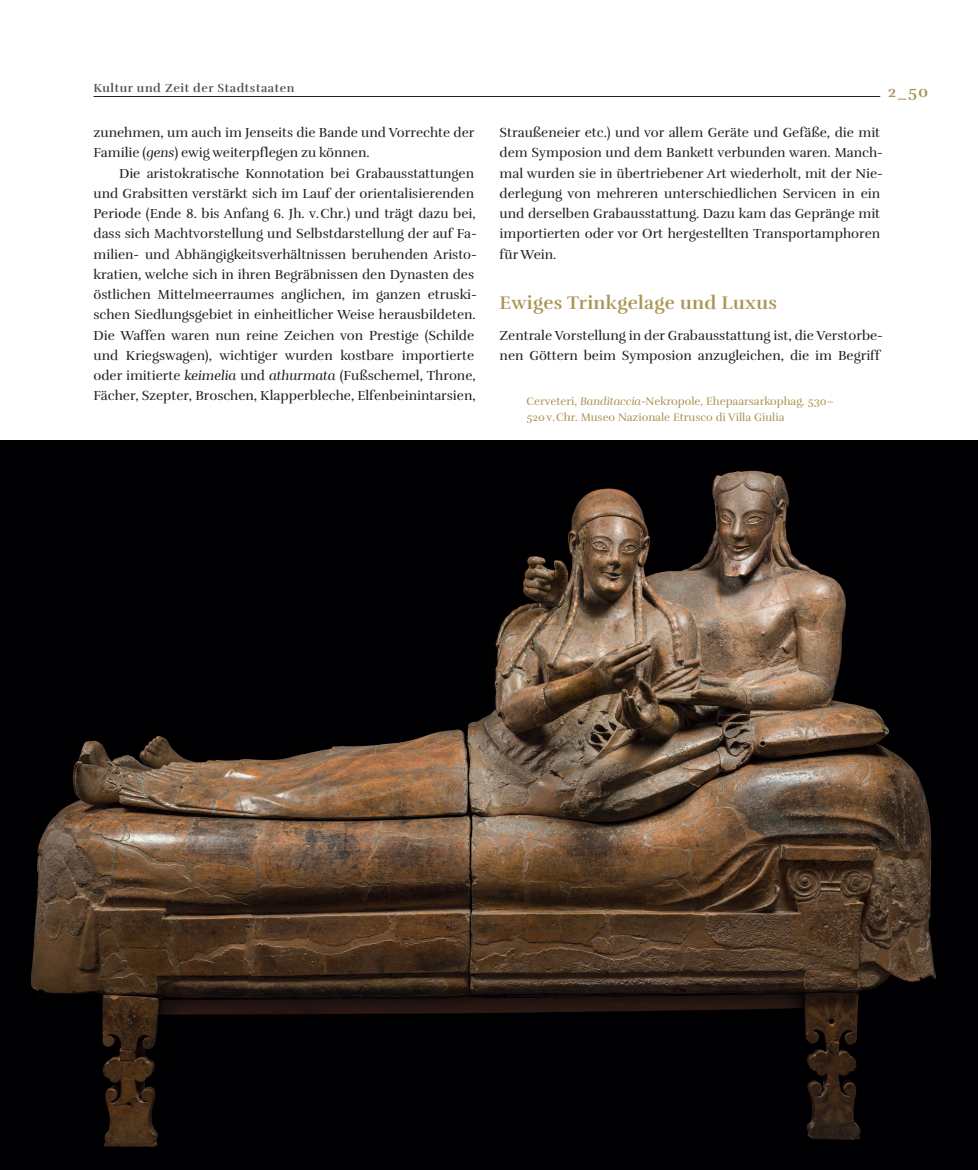
<style>
.page{position:relative;width:978px;height:1170px;background:#fff}
.page>*{position:absolute;margin:0;border:0;box-sizing:border-box;transform-origin:0 0}
.t1{font:700 18.75px "Rufina";letter-spacing:.02em;color:#aa9554}
.t2{font:700 16.5px "Rufina";color:#aa9554}
.t3{font:13.5px/20.2px "Rufina";color:#231f20}
.t4{font:700 12px "Rufina";letter-spacing:.05em;color:#584f55}
.t5{font:11.25px/15.8px "Rufina";color:#aa9554}
.s1{font-style:italic}
</style>
<div class="page">
<hr style="left:94px;top:96px;width:786px;height:1px;background:#231f20">
<img style="left:0;top:441px;width:978px;height:728px">
<p class="t4" style="left:94px;top:82px;width:203px">Kultur und Zeit der Stadtstaaten</p>
<p class="t3" style="left:94px;top:123px;width:382px">zunehmen, um auch im Jenseits die Bande und Vorrechte der<br>Familie (<span class="s1">gens</span>) ewig weiterpflegen zu können.</p>
<p class="t3" style="left:94px;top:164px;width:385px;text-indent:26px">Die aristokratische Konnotation bei Grabausstattungen und Grabsitten verstärkt sich im Lauf der orientalisierenden Periode (Ende 8. bis Anfang 6. Jh. v.Chr.) und trägt dazu bei, dass sich Machtvorstellung und Selbstdarstellung der auf Fa&shy;milien- und Abhängigkeitsverhältnissen beruhenden Aristo&shy;kratien, welche sich in ihren Begräbnissen den Dynasten des östlichen Mittelmeerraumes anglichen, im ganzen etruski&shy;schen Siedlungsgebiet in einheitlicher Weise herausbildeten.<br>Die Waffen waren nun reine Zeichen von Prestige (Schilde und Kriegswagen), wichtiger wurden kostbare importierte oder imitierte <span class="s1">keimelia</span> und <span class="s1">athurmata</span> (Fußschemel, Throne, Fächer, Szepter, Broschen, Klapperbleche, Elfenbeinintarsien,</p>
<p class="t2" style="left:888px;top:84px;width:42px">2_50</p>
<p class="t3" style="left:500px;top:123px;width:385px">Straußeneier etc.) und vor allem Geräte und Gefäße, die mit dem Symposion und dem Bankett verbunden waren. Manch&shy;mal wurden sie in übertriebener Art wiederholt, mit der Nie&shy;derlegung von mehreren unterschiedlichen Servicen in ein und derselben Grabausstattung. Dazu kam das Gepränge mit importierten oder vor Ort hergestellten Transportamphoren für Wein.</p>
<h1 class="t1" style="left:500px;top:294px;width:279px">Ewiges Trinkgelage und Luxus</h1>
<p class="t3" style="left:500px;top:326px;width:385px">Zentrale Vorstellung in der Grabausstattung ist, die Verstorbe&shy;nen Göttern beim Symposion anzugleichen, die im Begriff</p>
<p class="t5" style="left:526px;top:394px;width:309px">Cerveteri, <span class="s1">Banditaccia</span>-Nekropole, Ehepaarsarkophag. 530–<br>520 v.Chr. Museo Nazionale Etrusco di Villa Giulia</p>
</div>
